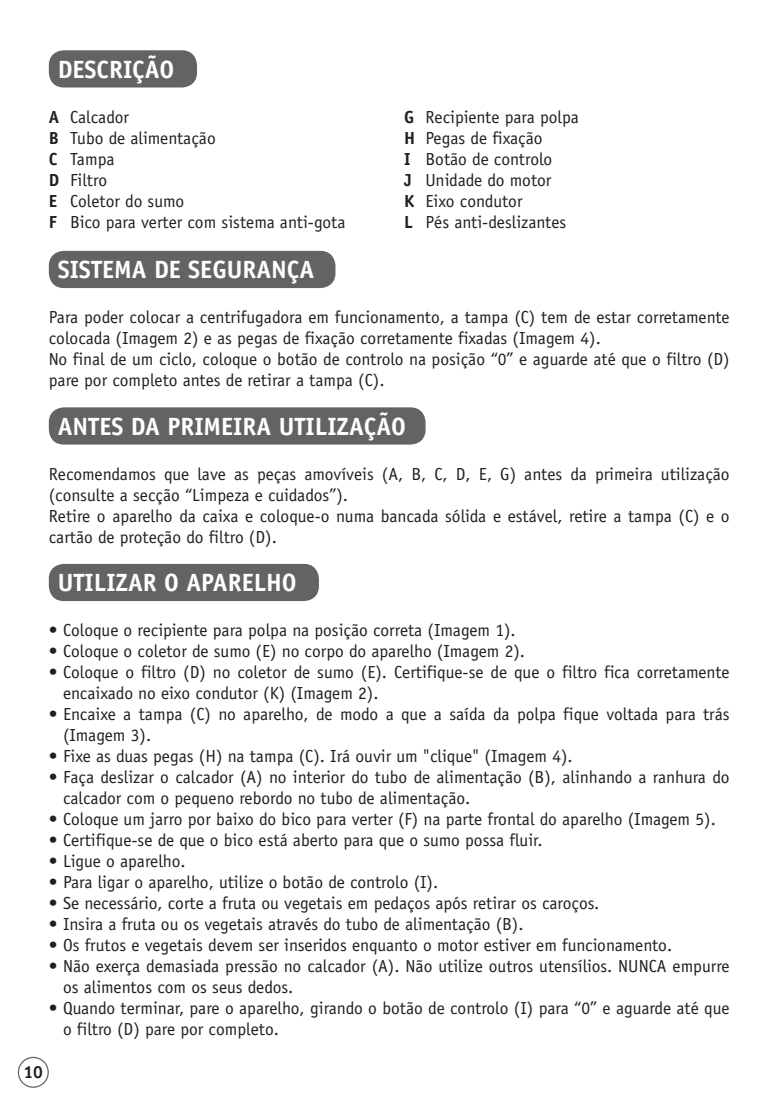
<style>
.page{position:relative;width:780px;height:1107px;background:#fff}
.page>*{position:absolute;margin:0;border:0;box-sizing:border-box;transform-origin:0 0}
.t1{font:700 25px "Officina Sans";color:#fff}
.t2{font:17.5px/21px "Officina Sans";color:#231f20}
.t3{font:700 17.5px "Officina Sans";color:#231f20}
.s1{font-weight:700}
</style>
<div class="page">
<div style="left:18px;top:1057px;width:31px;height:31px;border:1px solid #636366;border-radius:50%"></div>
<div style="left:49px;top:50px;width:148px;height:38px;background:#636366;border-radius:15px"></div>
<div style="left:49px;top:251px;width:286px;height:37px;background:#636366;border-radius:15px"></div>
<div style="left:49px;top:407px;width:376px;height:38px;background:#636366;border-radius:15px"></div>
<div style="left:49px;top:564px;width:270px;height:37px;background:#636366;border-radius:15px"></div>
<h1 class="t1" style="left:58px;top:53px;width:118px">DESCRIÇÃO</h1>
<p class="t2" style="left:49px;top:106px;width:298px"><span class="s1">A</span> Calcador<br><span class="s1">B</span> Tubo de alimentação<br><span class="s1">C</span> Tampa<br><span class="s1">D</span> Filtro<br><span class="s1">E</span> Coletor do sumo<br><span class="s1">F</span> Bico para verter com sistema anti-gota</p>
<p class="t2" style="left:404px;top:106px;width:176px"><span class="s1">G</span> Recipiente para polpa<br><span class="s1">H</span> Pegas de fixação<br><span class="s1">I</span> Botão de controlo<br><span class="s1">J</span> Unidade do motor<br><span class="s1">K</span> Eixo condutor<br><span class="s1">L</span> Pés anti-deslizantes</p>
<h1 class="t1" style="left:58px;top:254px;width:258px">SISTEMA DE SEGURANÇA</h1>
<p class="t2" style="left:49px;top:307px;width:682px">Para poder colocar a centrifugadora em funcionamento, a tampa (C) tem de estar corretamente colocada (Imagem 2) e as pegas de fixação corretamente fixadas (Imagem 4).<br>No final de um ciclo, coloque o botão de controlo na posição “0” e aguarde até que o filtro (D) pare por completo antes de retirar a tampa (C).</p>
<h1 class="t1" style="left:58px;top:410px;width:350px">ANTES DA PRIMEIRA UTILIZAÇÃO</h1>
<p class="t2" style="left:49px;top:463px;width:682px">Recomendamos que lave as peças amovíveis (A, B, C, D, E, G) antes da primeira utilização (consulte a secção “Limpeza e cuidados”).<br>Retire o aparelho da caixa e coloque-o numa bancada sólida e estável, retire a tampa (C) e o cartão de proteção do filtro (D).</p>
<h1 class="t1" style="left:58px;top:567px;width:240px">UTILIZAR O APARELHO</h1>
<p class="t2" style="left:49px;top:620px;width:468px">• Coloque o recipiente para polpa na posição correta (Imagem 1).</p>
<p class="t2" style="left:49px;top:641px;width:477px">• Coloque o coletor de sumo (E) no corpo do aparelho (Imagem 2).</p>
<p class="t2" style="left:63px;top:662px;width:668px;text-indent:-14px">• Coloque o filtro (D) no coletor de sumo (E). Certifique-se de que o filtro fica corretamente encaixado no eixo condutor (K) (Imagem 2).</p>
<p class="t2" style="left:63px;top:704px;width:668px;text-indent:-14px">• Encaixe a tampa (C) no aparelho, de modo a que a saída da polpa fique voltada para trás (Imagem 3).</p>
<p class="t2" style="left:49px;top:746px;width:525px">• Fixe as duas pegas (H) na tampa (C). Irá ouvir um "clique" (Imagem 4).</p>
<p class="t2" style="left:63px;top:767px;width:668px;text-indent:-14px">• Faça deslizar o calcador (A) no interior do tubo de alimentação (B), alinhando a ranhura do calcador com o pequeno rebordo no tubo de alimentação.</p>
<p class="t2" style="left:49px;top:809px;width:668px">• Coloque um jarro por baixo do bico para verter (F) na parte frontal do aparelho (Imagem 5).</p>
<p class="t2" style="left:49px;top:830px;width:495px">• Certifique-se de que o bico está aberto para que o sumo possa fluir.</p>
<p class="t2" style="left:49px;top:851px;width:138px">• Ligue o aparelho.</p>
<p class="t2" style="left:49px;top:872px;width:391px">• Para ligar o aparelho, utilize o botão de controlo (I).</p>
<p class="t2" style="left:49px;top:893px;width:552px">• Se necessário, corte a fruta ou vegetais em pedaços após retirar os caroços.</p>
<p class="t2" style="left:49px;top:914px;width:476px">• Insira a fruta ou os vegetais através do tubo de alimentação (B).</p>
<p class="t2" style="left:49px;top:935px;width:624px">• Os frutos e vegetais devem ser inseridos enquanto o motor estiver em funcionamento.</p>
<p class="t2" style="left:63px;top:956px;width:668px;text-indent:-14px">• Não exerça demasiada pressão no calcador (A). Não utilize outros utensílios. NUNCA empurre os alimentos com os seus dedos.</p>
<p class="t2" style="left:63px;top:998px;width:668px;text-indent:-14px">• Quando terminar, pare o aparelho, girando o botão de controlo (I) para “0” e aguarde até que o filtro (D) pare por completo.</p>
<p class="t3" style="left:24px;top:1061px;width:21px">10</p>
</div>
